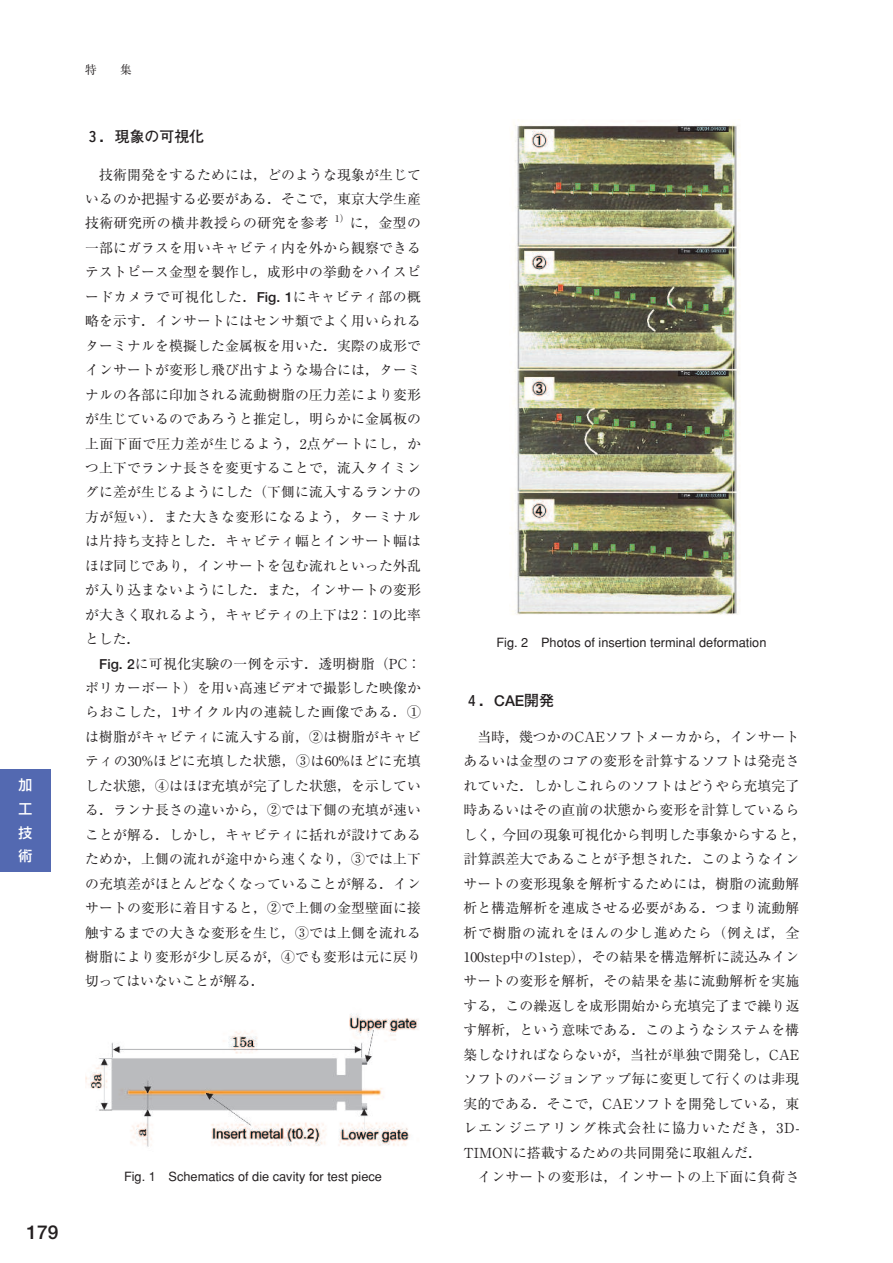
<style>
.page{position:relative;width:893px;height:1263px;background:#fff}
.page>*{position:absolute;margin:0;border:0;box-sizing:border-box;transform-origin:0 0}
.t1{font:700 19.2px "Futo Go B101";color:#231f20}
.t2{font:700 14.85px "Futo Go B101";color:#231f20}
.t3{font:13.8px/24.5px "Ryumin";letter-spacing:.015em;color:#231f20;text-align:justify}
.t4{font:500 13.8px/23.7px "Shin Go";color:#fff;text-align:justify}
.t5{font:500 12.75px "Gothic BBB";color:#231f20}
.t6{font:11.7px "Ryumin";color:#231f20}
.t7{font:9.6px "Ryumin";color:#231f20}
.s1{font-family:"Futo Go B101";font-weight:700}
</style>
<div class="page">
<div style="left:0;top:770px;width:51px;height:102px;background:#5369b1"></div>
<img style="left:85px;top:1013px;width:334px;height:134px">
<img style="left:512px;top:121px;width:228px;height:494px">
<p class="t4" style="left:19px;top:772px;width:15px">加工技術</p>
<h1 class="t1" style="left:27px;top:1221px;width:33px">179</h1>
<p class="t6" style="left:85px;top:62px;width:13px">特</p>
<p class="t6" style="left:120px;top:62px;width:13px">集</p>
<p class="t2" style="left:85px;top:128px;width:121px">３．現象の可視化</p>
<p class="t3" style="left:85px;top:162px;width:337px;text-indent:14px">技術開発をするためには，どのような現象が生じているのか把握する必要がある．そこで，東京大学生産技術研究所の横井教授らの研究を参考</p>
<p class="t7" style="left:335px;top:213px;width:16px">1）</p>
<p class="t3" style="left:85px;top:211px;width:337px;text-indent:265px">に，金型の一部にガラスを用いキャビティ内を外から観察できるテストピース金型を製作し，成形中の挙動をハイスピードカメラで可視化した．<span class="s1">Fig. 1</span>にキャビティ部の概略を示す．インサートにはセンサ類でよく用いられるターミナルを模擬した金属板を用いた．実際の成形でインサートが変形し飛び出すような場合には，ターミナルの各部に印加される流動樹脂の圧力差により変形が生じているのであろうと推定し，明らかに金属板の上面下面で圧力差が生じるよう，2点ゲートにし，かつ上下でランナ長さを変更することで，流入タイミングに差が生じるようにした（下側に流入するランナの方が短い）．また大きな変形になるよう，ターミナルは片持ち支持とした．キャビティ幅とインサート幅はほぼ同じであり，インサートを包む流れといった外乱が入り込まないようにした．また，インサートの変形が大きく取れるよう，キャビティの上下は2：1の比率とした．</p>
<p class="t3" style="left:85px;top:651px;width:337px;text-indent:14px"><span class="s1">Fig. 2</span>に可視化実験の一例を示す．透明樹脂（PC：ポリカーボート）を用い高速ビデオで撮影した映像からおこした，1サイクル内の連続した画像である．①は樹脂がキャビティに流入する前，②は樹脂がキャビティの30%ほどに充填した状態，③は60%ほどに充填した状態，④はほぼ充填が完了した状態，を示している．ランナ長さの違いから，②では下側の充填が速いことが解る．しかし，キャビティに括れが設けてあるためか，上側の流れが途中から速くなり，③では上下の充填差がほとんどなくなっていることが解る．インサートの変形に着目すると，②で上側の金型壁面に接触するまでの大きな変形を生じ，③では上側を流れる樹脂により変形が少し戻るが，④でも変形は元に戻り切ってはいないことが解る．</p>
<p class="t5" style="left:496px;top:635px;width:272px">Fig. 2 Photos of insertion terminal deformation</p>
<p class="t2" style="left:464px;top:692px;width:91px">４．CAE開発</p>
<p class="t3" style="left:463px;top:724px;width:344px;text-align:left;text-indent:14px">当時，幾つかのCAEソフトメーカから，インサートあるいは金型のコアの変形を計算するソフトは発売されていた．しかしこれらのソフトはどうやら充填完了時あるいはその直前の状態から変形を計算しているらしく，今回の現象可視化から判明した事象からすると，計算誤差大であることが予想された．このようなインサートの変形現象を解析するためには，樹脂の流動解析と構造解析を連成させる必要がある．つまり流動解析で樹脂の流れをほんの少し進めたら（例えば，全<br>100step中の1step），その結果を構造解析に読込みインサートの変形を解析，その結果を基に流動解析を実施する，この繰返しを成形開始から充填完了まで繰り返す解析，という意味である．このようなシステムを構築しなければならないが，当社が単独で開発し，CAEソフトのバージョンアップ毎に変更して行くのは非現実的である．そこで，CAEソフトを開発している，東レエンジニアリング株式会社に協力いただき，3D-<br>TIMONに搭載するための共同開発に取組んだ．</p>
<p class="t5" style="left:124px;top:1168px;width:259px">Fig. 1 Schematics of die cavity for test piece</p>
<p class="t3" style="left:477px;top:1164px;width:323px">インサートの変形は，インサートの上下面に負荷さ</p>
</div>
